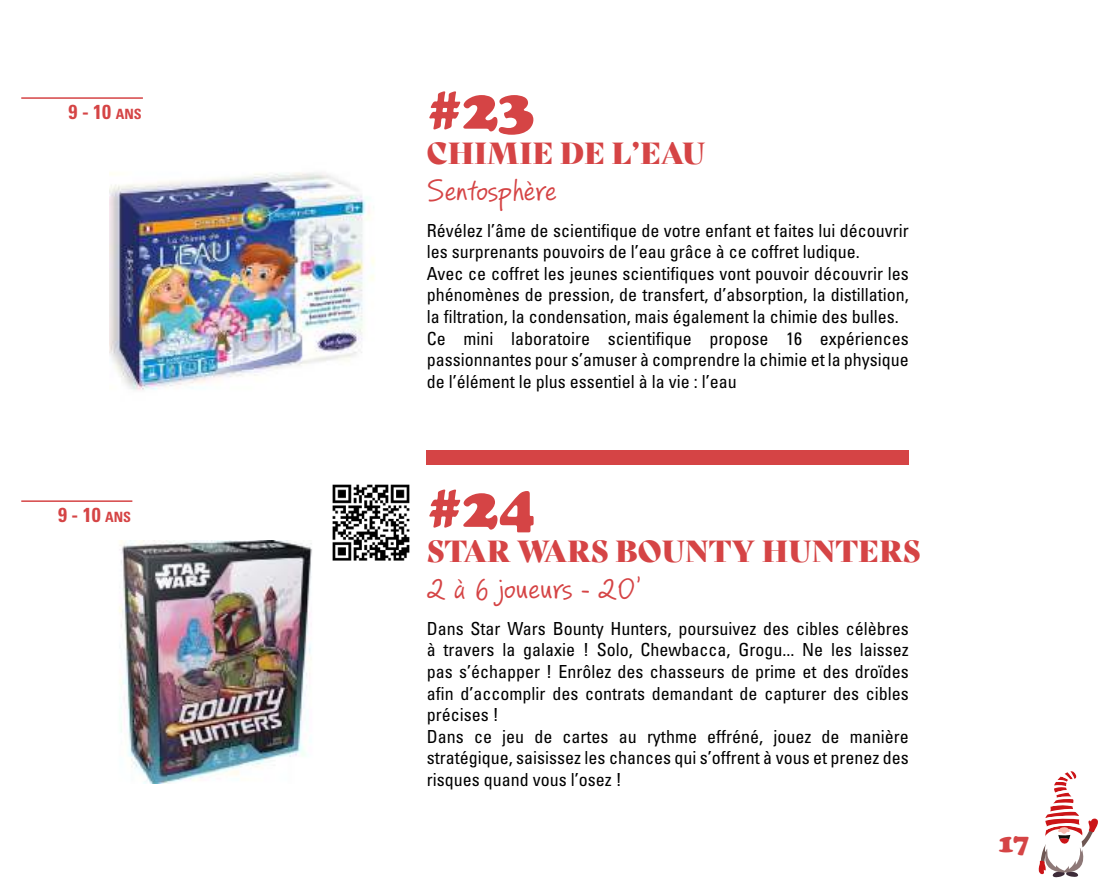
<style>
.page{position:relative;width:1106px;height:893px;background:#fff}
.page>*{position:absolute;margin:0;border:0;box-sizing:border-box;transform-origin:0 0}
.t1{font:900 60px "Cooper";color:#d54445}
.t2{font:29.7px "Bely Display";color:#d54445}
.t3{font:29.7px "PF Reminder";color:#d54445}
.t4{font:900 27px "Cooper";color:#d54445}
.t5{font:700 condensed 20.25px "Univers LT Std";color:#d54445}
.t6{font:condensed 18px/21.6px "Univers LT Std";color:#000}
.s1{font-size:14.1px}
</style>
<div class="page">
<svg style="left:1038px;top:771px;width:59px;height:106px"></svg>
<div style="left:427px;top:451px;width:482px;height:14px;background:#d54445"></div>
<hr style="left:21px;top:500px;width:111px;height:2px;background:#d54445">
<img style="left:119px;top:541px;width:193px;height:243px">
<img style="left:332px;top:484px;width:78px;height:77px">
<hr style="left:21px;top:97px;width:122px;height:2px;background:#d54445">
<img style="left:109px;top:172px;width:266px;height:218px">
<p class="t5" style="left:69px;top:100px;width:73px">9 - 10 <span class="s1">ANS</span></p>
<p class="t5" style="left:58px;top:503px;width:73px">9 - 10 <span class="s1">ANS</span></p>
<h1 class="t1" style="left:427px;top:74px;width:109px">#23</h1>
<h2 class="t2" style="left:427px;top:129px;width:280px">CHIMIE DE L’EAU</h2>
<h2 class="t3" style="left:427px;top:173px;width:131px">Sentosphère</h2>
<p class="t6" style="left:427px;top:219px;width:483px">Révélez l’âme de scientifique de votre enfant et faites lui découvrir les surprenants pouvoirs de l’eau grâce à ce coffret ludique.<br>Avec ce coffret les jeunes scientifiques vont pouvoir découvrir les phénomènes de pression, de transfert, d’absorption, la distillation, la filtration, la condensation, mais également la chimie des bulles.<br>Ce mini laboratoire scientifique propose 16 expériences passionnantes pour s’amuser à comprendre la chimie et la physique de l’élément le plus essentiel à la vie : l’eau</p>
<h1 class="t1" style="left:427px;top:472px;width:110px">#24</h1>
<h2 class="t2" style="left:427px;top:527px;width:495px">STAR WARS BOUNTY HUNTERS</h2>
<h2 class="t3" style="left:427px;top:571px;width:216px">2 à 6 joueurs - 20’</h2>
<p class="t6" style="left:427px;top:617px;width:483px">Dans Star Wars Bounty Hunters, poursuivez des cibles célèbres à travers la galaxie ! Solo, Chewbacca, Grogu... Ne les laissez pas s’échapper ! Enrôlez des chasseurs de prime et des droïdes afin d’accomplir des contrats demandant de capturer des cibles précises !<br>Dans ce jeu de cartes au rythme effréné, jouez de manière stratégique, saisissez les chances qui s’offrent à vous et prenez des risques quand vous l’osez !</p>
<h3 class="t4" style="left:998px;top:828px;width:33px">17</h3>
</div>
